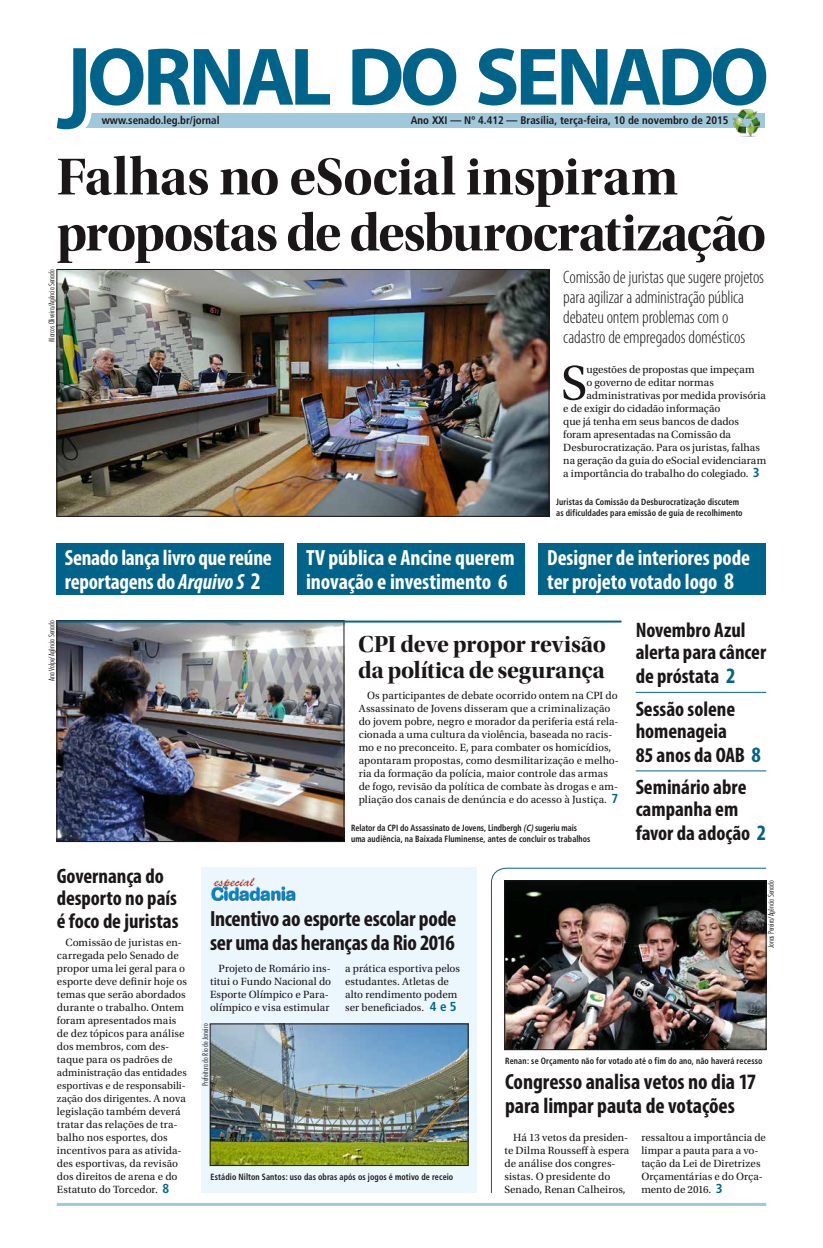
<style>
.page{position:relative;width:823px;height:1248px;background:#fff}
.page>*{position:absolute;margin:0;border:0;box-sizing:border-box;transform-origin:0 0}
.t1{font:54px/56px "Utopia Std Bold Disp";letter-spacing:-.02em;color:#1b1719}
.t2{font:50.8px "Utopia Std";color:#1b1719}
.t3{font:24px/26px "Utopia Std Bold Disp";letter-spacing:-.005em;color:#1b1719}
.t4{font:700 condensed 22px/24px "Myriad Pro";letter-spacing:-.005em;color:#fff}
.t5{font:700 condensed 22px/24px "Myriad Pro";letter-spacing:-.01em;color:#1b1719}
.t6{font:700 condensed 21px/22px "Myriad Pro";color:#1b1719}
.t7{font:300 condensed 18px/20px "Myriad Pro";letter-spacing:-.01em;color:#1b1719}
.t8{font:11px/13px "Utopia Std";color:#1b1719}
.t9{font:700 condensed 10.9px "Frutiger";color:#1b1719}
.t10{font:10.6px/13px "Utopia Std";color:#1b1719;text-align:justify}
.t11{font:700 condensed 9px/11px "Frutiger";letter-spacing:.01em;color:#1b1719;scale:.9 1}
.t12{font:700 condensed 9px/11px "Frutiger";letter-spacing:.01em;color:#1b1719;scale:.89 1}
.t13{font:300 condensed 8px "Futura BT";color:#1b1719}
.s1{font-family:"Frutiger";font-weight:700;font-stretch:condensed;font-size:13px;color:#00638a}
.s2{font-style:italic}
.s3{font-size:24px}
.s4{font-size:22px;color:#00638a}
.s5{font-size:10.6px}
.s6{font-size:11px}
</style>
<div class="page">
<hr style="left:57px;top:1202px;width:708px;height:3px;background:#a0c8db">
<div style="left:75px;top:113px;width:689px;height:14px;background:#a0c8db"></div>
<svg style="left:57px;top:48px;width:273px;height:82px"></svg>
<svg style="left:352px;top:48px;width:104px;height:57px"></svg>
<svg style="left:478px;top:48px;width:287px;height:57px"></svg>
<img style="left:731px;top:109px;width:28px;height:27px">
<img style="left:59px;top:271px;width:488px;height:243px">
<div style="left:57px;top:269px;width:492px;height:247px;border:1px solid #1b1719"></div>
<img style="left:59px;top:622px;width:283px;height:217px">
<div style="left:57px;top:620px;width:287px;height:221px;border:1px solid #1b1719"></div>
<hr style="left:57px;top:620px;width:564px;height:2px;background:#00638a">
<hr style="left:635px;top:691px;width:130px;height:1px;background:#00638a">
<hr style="left:635px;top:770px;width:130px;height:1px;background:#00638a">
<div style="left:56px;top:542px;width:227px;height:52px;background:#00638a"></div>
<div style="left:297px;top:542px;width:227px;height:52px;background:#00638a"></div>
<div style="left:538px;top:542px;width:227px;height:52px;background:#00638a"></div>
<svg style="left:491px;top:867px;width:275px;height:326px"></svg>
<div style="left:201px;top:867px;width:275px;height:325px;background:#ecf7fd"></div>
<img style="left:210px;top:877px;width:86px;height:24px">
<img style="left:212px;top:1025px;width:254px;height:138px">
<img style="left:506px;top:882px;width:257px;height:165px">
<div style="left:504px;top:880px;width:261px;height:169px;border:1px solid #1b1719"></div>
<p class="t9" style="left:102px;top:114px;width:119px">www.senado.leg.br/jornal</p>
<p class="t9" style="left:410px;top:114px;width:319px">Ano XXI — Nº 4.412 — Brasília, terça-feira, 10 de novembro de 2015</p>
<h1 class="t1" style="left:57px;top:149px;width:710px">Falhas no eSocial inspiram propostas de desburocratização</h1>
<p class="t13" style="left:47px;top:341px;width:74px;rotate:-90deg">Marcos Oliveira/Agência Senado</p>
<h3 class="t7" style="left:563px;top:267px;width:202px">Comissão de juristas que sugere projetos para agilizar a administração pública debateu ontem problemas com o cadastro de empregados domésticos</h3>
<h2 class="t2" style="left:560px;top:355px;width:28px">S</h2>
<p class="t8" style="left:586px;top:363px;width:170px">ugestões de propostas que impeçam</p>
<p class="t8" style="left:586px;top:376px;width:129px">o governo de editar normas</p>
<p class="t8" style="left:586px;top:389px;width:181px">administrativas por medida provisória</p>
<p class="t8" style="left:563px;top:402px;width:158px">e de exigir do cidadão informação</p>
<p class="t8" style="left:563px;top:415px;width:177px">que já tenha em seus bancos de dados</p>
<p class="t8" style="left:563px;top:428px;width:169px">foram apresentadas na Comissão da</p>
<p class="t8" style="left:563px;top:441px;width:198px">Desburocratização. Para os juristas, falhas</p>
<p class="t8" style="left:563px;top:454px;width:204px">na geração da guia do eSocial evidenciaram</p>
<p class="t8" style="left:563px;top:467px;width:198px">a importância do trabalho do colegiado. <span class="s1">3</span></p>
<p class="t11" style="left:556px;top:497px;width:208px">Juristas da Comissão da Desburocratização discutem as dificuldades para emissão de guia de recolhimento</p>
<h3 class="t4" style="left:65px;top:545px;width:208px">Senado lança livro que reúne reportagens do <span class="s2">Arquivo S</span> <span class="s3">2</span></h3>
<h3 class="t4" style="left:306px;top:545px;width:210px">TV pública e Ancine querem inovação e investimento 6</h3>
<h3 class="t4" style="left:547px;top:545px;width:204px">Designer de interiores pode ter projeto votado logo <span class="s3">8</span></h3>
<p class="t13" style="left:47px;top:681px;width:62px;rotate:-90deg">Ana Volpe/Agência Senado</p>
<h3 class="t3" style="left:358px;top:631px;width:249px">CPI deve propor revisão da política de segurança</h3>
<p class="t8" style="left:358px;top:688px;width:262px;text-indent:9px">Os participantes de debate ocorrido ontem na CPI do Assassinato de Jovens disseram que a criminalização do jovem pobre, negro e morador da periferia está rela&shy;cionada a uma cultura da violência, baseada no racis&shy;mo e no preconceito. E, para combater os homicídios, apontaram propostas, como desmilitarização e melho&shy;ria da formação da polícia, maior controle das armas de fogo, revisão da política de combate às drogas e am&shy;pliação dos canais de denúncia e do acesso à Justiça. <span class="s1">7</span></p>
<p class="t12" style="left:351px;top:822px;width:270px">Relator da CPI do Assassinato de Jovens, Lindbergh <span class="s2">(C)</span>sugeriu mais uma audiência, na Baixada Fluminense, antes de concluir os trabalhos</p>
<h3 class="t6" style="left:635px;top:619px;width:132px">Novembro Azul alerta para câncer</h3>
<h3 class="t6" style="left:635px;top:659px;width:101px;line-height:32.5px">de próstata <span class="s4">2<br></span>Sessão solene</h3>
<h3 class="t6" style="left:635px;top:718px;width:127px;line-height:24px">homenageia<br>85 anos da OAB <span class="s4">8</span></h3>
<h3 class="t6" style="left:635px;top:776px;width:112px">Seminário abre campanha em</h3>
<h3 class="t6" style="left:635px;top:822px;width:132px">favor da adoção <span class="s4">2</span></h3>
<h3 class="t6" style="left:57px;top:865px;width:123px">Governança do desporto no país é foco de juristas</h3>
<p class="t8" style="left:57px;top:935px;width:131px;text-indent:9px">Comissão de juristas en&shy;carregada pelo Senado de propor uma lei geral para o esporte deve definir hoje os temas que serão abordados durante o trabalho. Ontem foram apresentados mais de dez tópicos para análise dos membros, com des&shy;taque para os <span class="s5">padrões de</span></p>
<p class="t10" style="left:57px;top:1065px;width:131px">administração das entidades esportivas e de responsabili&shy;zação dos dirigentes. <span class="s6">A nova</span></p>
<p class="t8" style="left:57px;top:1104px;width:126px">legislação também deverá tratar das relações de tra&shy;balho nos esportes, dos incentivos para as ativida&shy;des esportivas, da revisão dos direitos de arena e do<br>Estatuto do Torcedor. <span class="s1">8</span></p>
<h3 class="t5" style="left:210px;top:906px;width:248px">Incentivo ao esporte escolar pode ser uma das heranças da Rio 2016</h3>
<p class="t8" style="left:210px;top:961px;width:123px;text-indent:9px">Projeto de Romário ins&shy;titui o Fundo Nacional do<br>Esporte Olímpico e Para&shy;olímpico e visa estimular</p>
<p class="t8" style="left:345px;top:961px;width:116px">a prática esportiva pelos estudantes. Atletas de alto rendimento podem ser beneficiados. <span class="s1">4 e 5</span></p>
<p class="t13" style="left:200px;top:1085px;width:63px;rotate:-90deg">Prefeitura do Rio de Janeiro</p>
<p class="t11" style="left:210px;top:1171px;width:271px">Estádio Nilton Santos: uso das obras após os jogos é motivo de receio</p>
<p class="t13" style="left:765px;top:948px;width:69px;rotate:-90deg">Jonas Pereira/Agência Senado</p>
<p class="t11" style="left:505px;top:1055px;width:287px">Renan: se Orçamento não for votado até o fim do ano, não haverá recesso</p>
<h3 class="t5" style="left:505px;top:1069px;width:252px">Congresso analisa vetos no dia 17 para limpar pauta de votações</h3>
<p class="t8" style="left:504px;top:1130px;width:126px;text-indent:9px">Há 13 vetos da presiden&shy;te Dilma Rousseff à espera de análise dos congres&shy;sistas. O presidente do<br>Senado, Renan Calheiros,</p>
<p class="t8" style="left:641px;top:1130px;width:126px">ressaltou a importância de limpar a pauta para a vo&shy;tação da Lei de Diretrizes<br>Orçamentárias e do Orça&shy;mento de 2016. <span class="s1">3</span></p>
</div>
